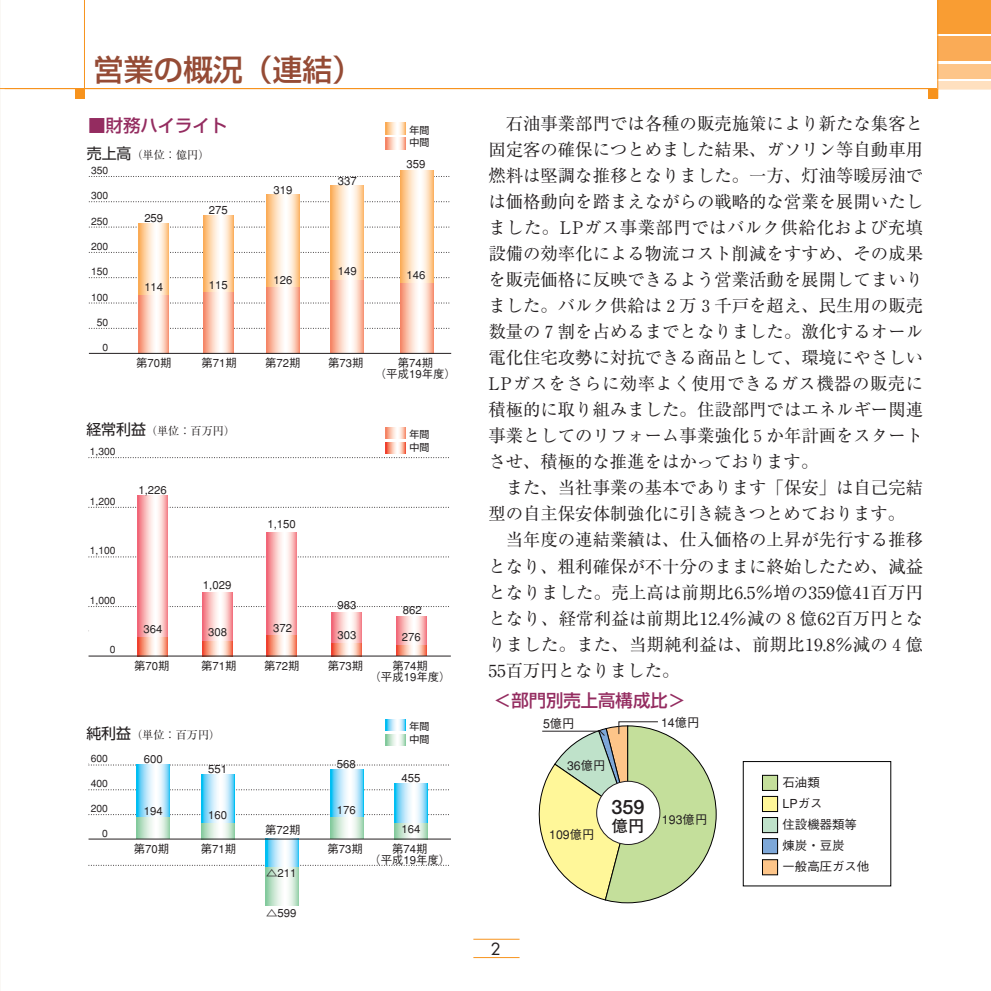
<style>
.page{position:relative;width:991px;height:991px;background:#fff}
.page>*{position:absolute;margin:0;border:0;box-sizing:border-box;transform-origin:0 0}
.t1{font:500 29.75px "Shin Go";color:#954b35}
.t2{font:700 19.78px "Futo Go B101";color:#231f20}
.t3{font:17.32px/26.1px "Ryumin";color:#231f20}
.t4{font:500 17.32px "Shin Go";color:#942c60}
.t5{font:16.45px "Futura";color:#231f20}
.t6{font:700 16.1px "Futo Go B101";color:#231f20}
.t7{font:500 12.42px/21px "Gothic BBB";color:#231f20}
.t8{font:500 11.38px/11.4px "Gothic BBB";color:#231f20;text-align:center}
.t9{font:11.2px "Ryumin";color:#231f20}
.t10{font:500 10.33px "Gothic BBB";color:#231f20}
.t11{font:9.97px/13px "Shin Go";color:#231f20}
.s1{font-family:"Shin Go";font-size:14.88px}
</style>
<div class="page">
<hr style="left:0;top:88px;width:990px;height:1px;background:#f7931d">
<svg style="left:265px;top:866px;width:34px;height:39px"></svg>
<svg style="left:138px;top:637px;width:30px;height:18px"></svg>
<svg style="left:89px;top:328px;width:361px;height:1px"></svg>
<svg style="left:89px;top:303px;width:361px;height:1px"></svg>
<svg style="left:89px;top:277px;width:361px;height:1px"></svg>
<svg style="left:89px;top:252px;width:361px;height:1px"></svg>
<svg style="left:89px;top:227px;width:361px;height:1px"></svg>
<svg style="left:89px;top:201px;width:361px;height:1px"></svg>
<svg style="left:89px;top:176px;width:361px;height:1px"></svg>
<svg style="left:400px;top:282px;width:33px;height:71px"></svg>
<svg style="left:330px;top:279px;width:34px;height:74px"></svg>
<svg style="left:330px;top:186px;width:34px;height:93px"></svg>
<svg style="left:266px;top:287px;width:33px;height:66px"></svg>
<svg style="left:203px;top:292px;width:30px;height:61px"></svg>
<svg style="left:139px;top:294px;width:30px;height:59px"></svg>
<svg style="left:89px;top:814px;width:360px;height:1px"></svg>
<svg style="left:89px;top:789px;width:360px;height:1px"></svg>
<svg style="left:88px;top:763px;width:361px;height:2px"></svg>
<svg style="left:89px;top:865px;width:360px;height:1px"></svg>
<svg style="left:89px;top:606px;width:360px;height:1px"></svg>
<svg style="left:89px;top:556px;width:360px;height:1px"></svg>
<svg style="left:89px;top:507px;width:360px;height:1px"></svg>
<svg style="left:89px;top:457px;width:360px;height:1px"></svg>
<svg style="left:332px;top:642px;width:30px;height:13px"></svg>
<svg style="left:400px;top:170px;width:33px;height:112px"></svg>
<svg style="left:396px;top:644px;width:30px;height:11px"></svg>
<svg style="left:138px;top:495px;width:30px;height:142px"></svg>
<svg style="left:202px;top:640px;width:30px;height:15px"></svg>
<svg style="left:267px;top:634px;width:30px;height:21px"></svg>
<svg style="left:139px;top:223px;width:30px;height:71px"></svg>
<svg style="left:203px;top:215px;width:30px;height:77px"></svg>
<svg style="left:266px;top:194px;width:33px;height:93px"></svg>
<svg style="left:136px;top:816px;width:34px;height:22px"></svg>
<svg style="left:201px;top:822px;width:33px;height:16px"></svg>
<svg style="left:265px;top:839px;width:34px;height:27px"></svg>
<hr style="left:473px;top:957px;width:46px;height:1px;background:#f7931d">
<hr style="left:473px;top:938px;width:46px;height:1px;background:#f7931d">
<div style="left:937px;top:0;width:53px;height:34px;background:#f99d33"></div>
<div style="left:937px;top:36px;width:53px;height:25px;background:#faab56"></div>
<div style="left:937px;top:64px;width:53px;height:15px;background:#fdc589"></div>
<div style="left:937px;top:81px;width:53px;height:8px;background:#ffe0bf"></div>
<hr style="left:937px;top:0;width:1px;height:98px;background:#f7931d">
<hr style="left:84px;top:0;width:1px;height:98px;background:#f7931d">
<div style="left:927px;top:89px;width:10px;height:9px;background:#f7931d"></div>
<div style="left:75px;top:89px;width:10px;height:9px;background:#f7931d"></div>
<svg style="left:386px;top:138px;width:19px;height:11px"></svg>
<svg style="left:386px;top:123px;width:19px;height:11px"></svg>
<svg style="left:386px;top:442px;width:19px;height:11px"></svg>
<svg style="left:386px;top:427px;width:19px;height:12px"></svg>
<svg style="left:386px;top:734px;width:19px;height:11px"></svg>
<svg style="left:386px;top:719px;width:19px;height:11px"></svg>
<svg style="left:202px;top:593px;width:30px;height:47px"></svg>
<svg style="left:267px;top:532px;width:30px;height:102px"></svg>
<svg style="left:332px;top:613px;width:30px;height:29px"></svg>
<svg style="left:396px;top:617px;width:30px;height:27px"></svg>
<svg style="left:136px;top:764px;width:34px;height:52px"></svg>
<svg style="left:330px;top:816px;width:33px;height:22px"></svg>
<svg style="left:330px;top:769px;width:33px;height:47px"></svg>
<svg style="left:201px;top:774px;width:33px;height:48px"></svg>
<svg style="left:394px;top:822px;width:33px;height:16px"></svg>
<svg style="left:394px;top:783px;width:33px;height:39px"></svg>
<hr style="left:89px;top:353px;width:362px;height:1px;background:#231f20">
<hr style="left:88px;top:655px;width:363px;height:1px;background:#231f20">
<hr style="left:88px;top:838px;width:363px;height:1px;background:#231f20">
<svg style="left:538px;top:721px;width:178px;height:182px"></svg>
<div style="left:762px;top:775px;width:15px;height:15px;background:#c4df9b;border:1px solid #000"></div>
<div style="left:762px;top:796px;width:15px;height:15px;background:#fff799;border:1px solid #000"></div>
<div style="left:762px;top:817px;width:15px;height:15px;background:#bfe2ca;border:1px solid #000"></div>
<div style="left:762px;top:838px;width:15px;height:16px;background:#7da7d8;border:1px solid #000"></div>
<div style="left:762px;top:859px;width:15px;height:16px;background:#fdc589;border:1px solid #000"></div>
<div style="left:743px;top:761px;width:148px;height:125px;border:1px solid #000"></div>
<h1 class="t1" style="left:94px;top:59px;width:269px">営業の概況（連結）</h1>
<p class="t4" style="left:88px;top:119px;width:140px">■財務ハイライト</p>
<p class="t9" style="left:87px;top:151px;width:124px"><span class="s1">売上高</span>（単位：億円）</p>
<p class="t10" style="left:91px;top:166px;width:19px">350</p>
<p class="t10" style="left:91px;top:191px;width:19px">300</p>
<p class="t10" style="left:91px;top:217px;width:19px">250</p>
<p class="t10" style="left:91px;top:242px;width:19px">200</p>
<p class="t10" style="left:91px;top:267px;width:19px">150</p>
<p class="t10" style="left:91px;top:293px;width:19px">100</p>
<p class="t10" style="left:97px;top:318px;width:13px">50</p>
<p class="t10" style="left:103px;top:343px;width:7px">0</p>
<p class="t8" style="left:144px;top:214px;width:20px">259</p>
<p class="t8" style="left:144px;top:282px;width:20px">114</p>
<p class="t8" style="left:209px;top:206px;width:20px">275</p>
<p class="t8" style="left:209px;top:280px;width:20px">115</p>
<p class="t8" style="left:273px;top:185px;width:20px">319</p>
<p class="t8" style="left:273px;top:276px;width:20px">126</p>
<p class="t8" style="left:136px;top:358px;width:37px">第70期</p>
<p class="t8" style="left:201px;top:358px;width:37px">第71期</p>
<p class="t8" style="left:265px;top:358px;width:37px">第72期</p>
<p class="t9" style="left:86px;top:426px;width:150px"><span class="s1">経常利益</span>（単位：百万円）</p>
<p class="t10" style="left:90px;top:447px;width:27px">1,300</p>
<p class="t10" style="left:90px;top:496px;width:27px">1,200</p>
<p class="t10" style="left:90px;top:546px;width:27px">1,100</p>
<p class="t10" style="left:90px;top:596px;width:27px">1,000</p>
<p class="t8" style="left:138px;top:485px;width:30px">1,226</p>
<p class="t8" style="left:203px;top:580px;width:30px">1,029</p>
<p class="t8" style="left:267px;top:519px;width:30px">1,150</p>
<p class="t8" style="left:338px;top:177px;width:20px">337</p>
<p class="t8" style="left:338px;top:267px;width:20px">149</p>
<p class="t8" style="left:328px;top:358px;width:37px">第73期</p>
<p class="t8" style="left:337px;top:600px;width:20px">983</p>
<p class="t11" style="left:409px;top:124px;width:21px">年間中間</p>
<p class="t8" style="left:406px;top:159px;width:20px">359</p>
<p class="t8" style="left:406px;top:270px;width:20px">146</p>
<p class="t8" style="left:375px;top:358px;width:82px">第74期<br>（平成19年度）</p>
<p class="t11" style="left:409px;top:429px;width:21px">年間中間</p>
<p class="t8" style="left:403px;top:606px;width:20px">862</p>
<p class="t10" style="left:110px;top:645px;width:7px">0</p>
<p class="t8" style="left:144px;top:624px;width:20px">364</p>
<p class="t8" style="left:208px;top:628px;width:20px">308</p>
<p class="t8" style="left:273px;top:623px;width:20px">372</p>
<p class="t8" style="left:134px;top:661px;width:37px">第70期</p>
<p class="t8" style="left:201px;top:661px;width:37px">第71期</p>
<p class="t8" style="left:264px;top:661px;width:37px">第72期</p>
<p class="t9" style="left:86px;top:730px;width:135px"><span class="s1">純利益</span>（単位：百万円）</p>
<p class="t10" style="left:91px;top:754px;width:19px">600</p>
<p class="t10" style="left:91px;top:779px;width:19px">400</p>
<p class="t10" style="left:91px;top:804px;width:19px">200</p>
<p class="t10" style="left:102px;top:829px;width:7px">0</p>
<p class="t8" style="left:144px;top:754px;width:20px">600</p>
<p class="t8" style="left:208px;top:764px;width:20px">551</p>
<p class="t8" style="left:144px;top:806px;width:20px">194</p>
<p class="t8" style="left:208px;top:810px;width:20px">160</p>
<p class="t8" style="left:134px;top:844px;width:37px">第70期</p>
<p class="t8" style="left:201px;top:844px;width:37px">第71期</p>
<p class="t8" style="left:265px;top:825px;width:37px">第72期</p>
<p class="t8" style="left:266px;top:868px;width:32px">△211</p>
<p class="t8" style="left:266px;top:908px;width:32px">△599</p>
<p class="t8" style="left:337px;top:630px;width:20px">303</p>
<p class="t8" style="left:402px;top:632px;width:20px">276</p>
<p class="t8" style="left:328px;top:661px;width:37px">第73期</p>
<p class="t8" style="left:369px;top:661px;width:82px">第74期<br>（平成19年度）</p>
<p class="t8" style="left:337px;top:759px;width:20px">568</p>
<p class="t8" style="left:337px;top:805px;width:20px">176</p>
<p class="t8" style="left:327px;top:844px;width:37px">第73期</p>
<p class="t11" style="left:409px;top:720px;width:21px">年間中間</p>
<p class="t8" style="left:401px;top:773px;width:20px">455</p>
<p class="t8" style="left:401px;top:825px;width:20px">164</p>
<p class="t8" style="left:369px;top:844px;width:82px">第74期<br>（平成19年度）</p>
<p class="t3" style="left:485px;top:112px;width:439px">　石油事業部門では各種の販売施策により新たな集客と固定客の確保につとめました結果、ガソリン等自動車用燃料は堅調な推移となりました。一方、灯油等暖房油では価格動向を踏まえながらの戦略的な営業を展開いたしました。ＬＰガス事業部門ではバルク供給化および充填設備の効率化による物流コスト削減をすすめ、その成果を販売価格に反映できるよう営業活動を展開してまいりました。バルク供給は２万３千戸を超え、民生用の販売数量の７割を占めるまでとなりました。激化するオール電化住宅攻勢に対抗できる商品として、環境にやさしい<br>ＬＰガスをさらに効率よく使用できるガス機器の販売に積極的に取り組みました。住設部門ではエネルギー関連事業としてのリフォーム事業強化５か年計画をスタートさせ、積極的な推進をはかっております。<br>　また、当社事業の基本であります「保安」は自己完結型の自主保安体制強化に引き続きつとめております。　当年度の連結業績は、仕入価格の上昇が先行する推移となり、粗利確保が不十分のままに終始したため、減益となりました。売上高は前期比6.5％増の359億41百万円となり、経常利益は前期比12.4％減の８億62百万円となりました。また、当期純利益は、前期比19.8％減の４億<br>55百万円となりました。</p>
<p class="t4" style="left:494px;top:694px;width:192px">＜部門別売上高構成比＞</p>
<p class="t7" style="left:543px;top:714px;width:33px">5億円</p>
<p class="t7" style="left:661px;top:713px;width:40px">14億円</p>
<p class="t5" style="left:491px;top:941px;width:12px">2</p>
<p class="t7" style="left:567px;top:756px;width:40px">36億円</p>
<p class="t7" style="left:549px;top:825px;width:47px">109億円</p>
<p class="t2" style="left:611px;top:799px;width:35px">359</p>
<p class="t6" style="left:612px;top:820px;width:34px">億円</p>
<p class="t7" style="left:662px;top:810px;width:47px">193億円</p>
<p class="t7" style="left:782px;top:773px;width:88px">石油類<br>LPガス<br>住設機器類等煉炭・豆炭<br>一般高圧ガス他</p>
</div>
